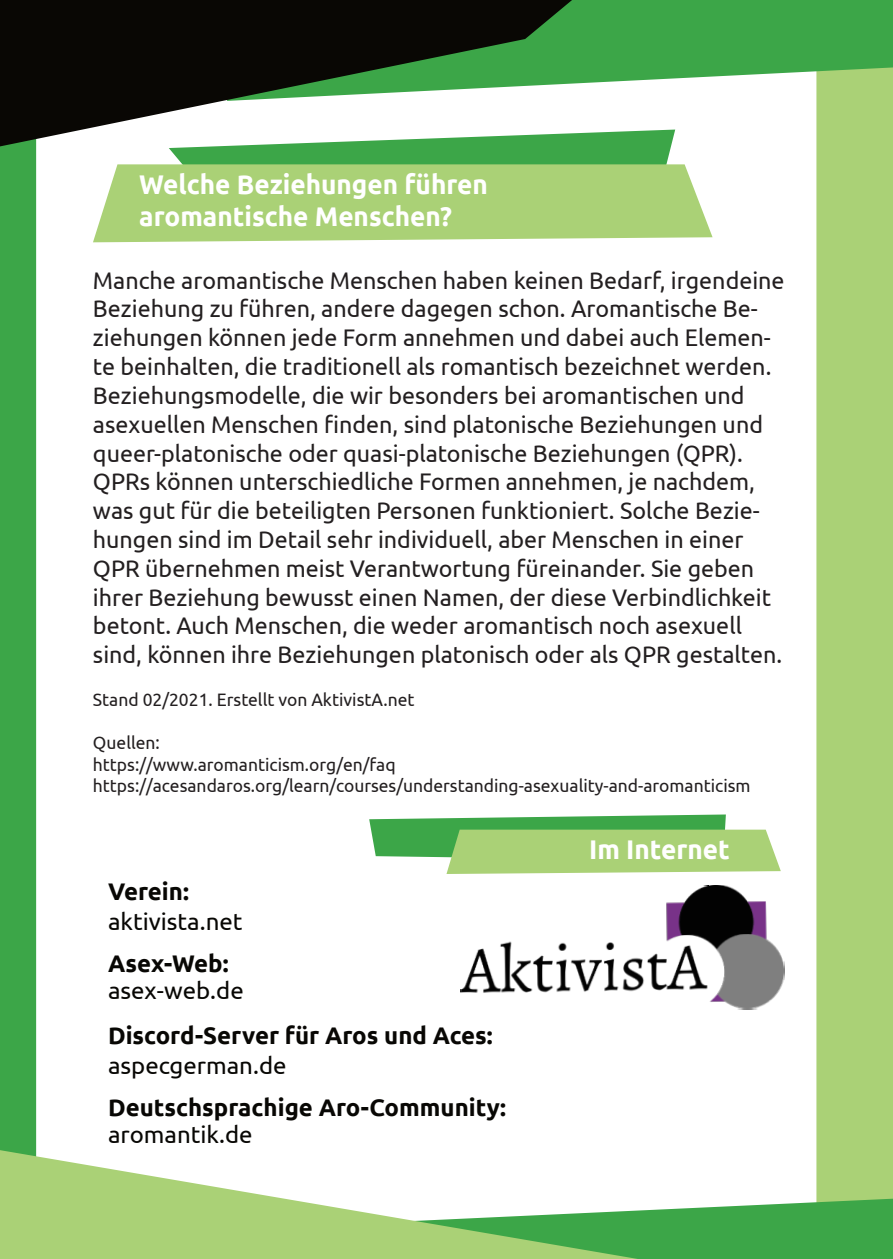
<style>
.page{position:relative;width:893px;height:1259px;background:#fff}
.page>*{position:absolute;margin:0;border:0;box-sizing:border-box;transform-origin:0 0}
.t1{font:700 27px/32.4px "Ubuntu";color:#fff}
.t2{font:24px/28.8px "Ubuntu";color:#231f20}
.t3{font:700 24px "Ubuntu";color:#080704}
.t4{font:24px "Ubuntu";color:#080704}
.t5{font:18px/21.6px "Ubuntu";color:#231f20}
</style>
<div class="page">
<div style="left:816px;top:101px;width:77px;height:1074px;background:#aad176"></div>
<div style="left:0;top:180px;width:36px;height:940px;background:#3ca648"></div>
<svg style="left:369px;top:814px;width:412px;height:60px"></svg>
<svg style="left:638px;top:1175px;width:255px;height:84px;fill:#3ca648"></svg>
<svg style="left:0;top:1120px;width:638px;height:139px"></svg>
<svg style="left:581px;top:0;width:312px;height:101px;fill:#3ca648"></svg>
<svg style="left:0;top:0;width:581px;height:180px;fill:#090704"></svg>
<img style="left:460px;top:885px;width:325px;height:125px">
<svg style="left:169px;top:130px;width:506px;height:34px"></svg>
<svg style="left:93px;top:164px;width:619px;height:78px;background:#afd47f"></svg>
<p class="t1" style="left:139px;top:170px;width:350px">Welche Beziehungen führen aromantische Menschen?</p>
<p class="t2" style="left:93px;top:267px;width:693px">Manche aromantische Menschen haben keinen Bedarf, irgendeine Beziehung zu führen, andere dagegen schon. Aromantische Be&shy;ziehungen können jede Form annehmen und dabei auch Elemen&shy;te beinhalten, die traditionell als romantisch bezeichnet werden.<br>Beziehungsmodelle, die wir besonders bei aromantischen und asexuellen Menschen finden, sind platonische Beziehungen und queer-platonische oder quasi-platonische Beziehungen (QPR).<br>QPRs können unterschiedliche Formen annehmen, je nachdem, was gut für die beteiligten Personen funktioniert. Solche Bezie&shy;hungen sind im Detail sehr individuell, aber Menschen in einer QPR übernehmen meist Verantwortung füreinander. Sie geben ihrer Beziehung bewusst einen Namen, der diese Verbindlichkeit betont. Auch Menschen, die weder aromantisch noch asexuell sind, können ihre Beziehungen platonisch oder als QPR gestalten.</p>
<p class="t5" style="left:93px;top:689px;width:323px">Stand 02/2021. Erstellt von AktivistA.net</p>
<p class="t5" style="left:93px;top:733px;width:659px">Quellen:<br>https://www.aromanticism.org/en/faq https://acesandaros.org/learn/courses/understanding-asexuality-and-aromanticism</p>
<p class="t3" style="left:108px;top:881px;width:82px">Verein:</p>
<p class="t4" style="left:108px;top:911px;width:136px">aktivista.net</p>
<p class="t3" style="left:108px;top:953px;width:122px">Asex-Web:</p>
<p class="t4" style="left:108px;top:980px;width:137px">asex-web.de</p>
<p class="t3" style="left:108px;top:1025px;width:386px">Discord-Server für Aros und Aces:</p>
<p class="t4" style="left:108px;top:1055px;width:180px">aspecgerman.de</p>
<p class="t3" style="left:108px;top:1097px;width:400px">Deutschsprachige Aro-Community:</p>
<p class="t4" style="left:108px;top:1124px;width:146px">aromantik.de</p>
<p class="t1" style="left:589px;top:835px;width:142px">Im Internet</p>
</div>
